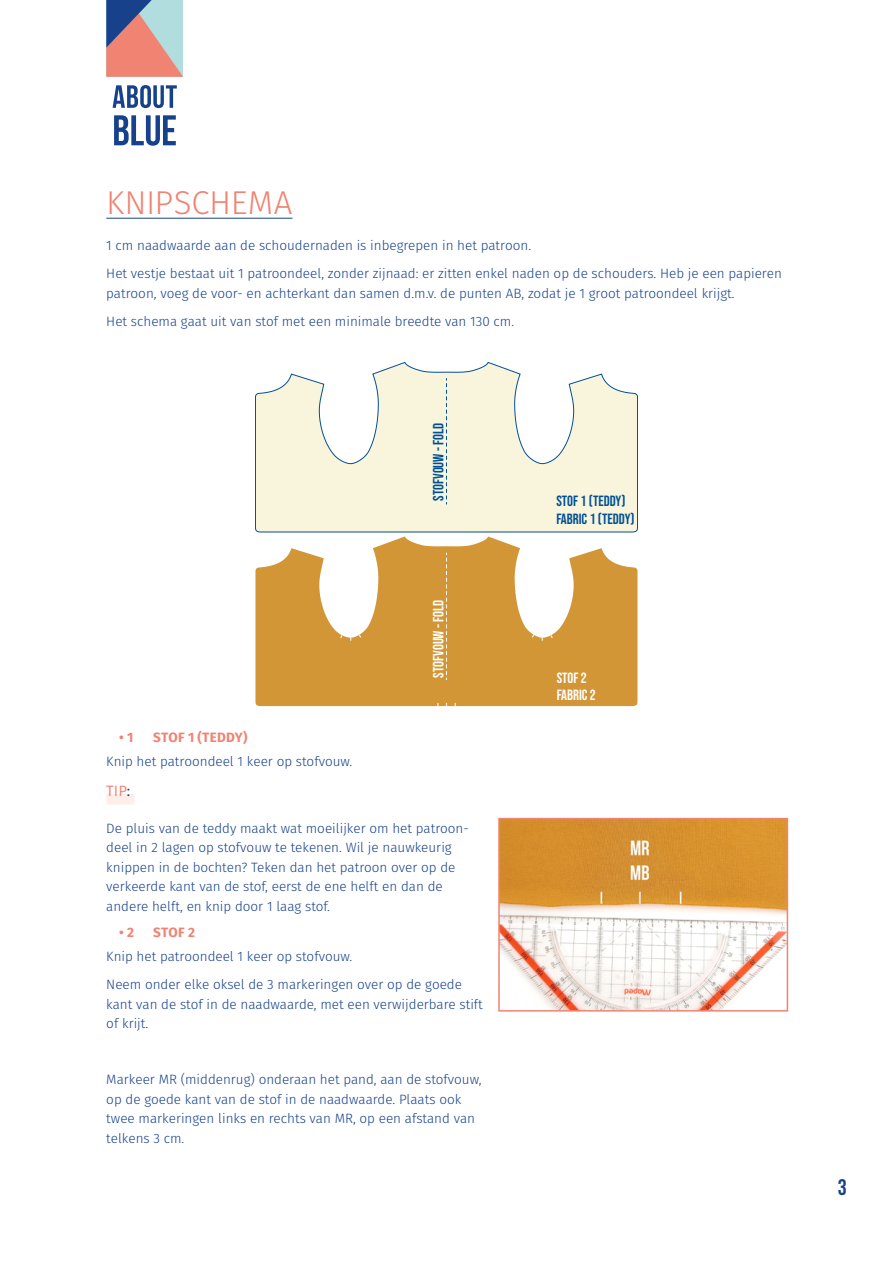
<style>
.page{position:relative;width:893px;height:1263px;background:#fff}
.page>*{position:absolute;margin:0;border:0;box-sizing:border-box;transform-origin:0 0}
.t1{font:300 33px "Fira Sans";letter-spacing:-.005em;color:#f08372}
.t2{font:22.5px "Bebas Neue";color:#17428b}
.t3{font:15px "Fira Sans";color:#f08372}
.t4{font:14.7px/17.7px "Bebas Neue";color:#005095}
.t5{font:14.7px/17px "Bebas Neue";color:#fff}
.t6{font:300 13.5px/19.5px "Fira Sans";color:#17428b}
.t7{font:700 13.5px "Fira Sans";letter-spacing:.02em;color:#f08372}
.s1{color:#17428b}
</style>
<div class="page">
<svg style="left:106px;top:0;width:77px;height:77px;background:#b4949a"></svg>
<svg style="left:113px;top:85px;width:64px;height:23px"></svg>
<svg style="left:114px;top:115px;width:62px;height:31px"></svg>
<hr style="left:106px;top:218px;width:186px;height:1px;background:#17428b">
<div style="left:106px;top:794px;width:28px;height:10px;background:#feeeea"></div>
<svg style="left:255px;top:362px;width:383px;height:170px"></svg>
<svg style="left:255px;top:536px;width:382px;height:170px;fill:#d29636"></svg>
<svg style="left:339px;top:634px;width:5px;height:5px"></svg>
<svg style="left:358px;top:633px;width:4px;height:6px"></svg>
<svg style="left:530px;top:633px;width:5px;height:6px"></svg>
<svg style="left:549px;top:634px;width:5px;height:5px"></svg>
<svg style="left:446px;top:378px;width:1px;height:126px"></svg>
<svg style="left:446px;top:553px;width:1px;height:127px"></svg>
<img style="left:501px;top:821px;width:284px;height:187px">
<div style="left:498px;top:818px;width:290px;height:193px;border:2px solid #f08372"></div>
<h1 class="t1" style="left:106px;top:179px;width:188px">KNIPSCHEMA</h1>
<p class="t6" style="left:106px;top:231px;width:677px;line-height:28px">1 cm naadwaarde aan de schoudernaden is inbegrepen in het patroon.<br>Het vestje bestaat uit 1 patroondeel, zonder zijnaad: er zitten enkel naden op de schouders. Heb je een papieren</p>
<p class="t6" style="left:106px;top:279px;width:630px;line-height:28px">patroon, voeg de voor- en achterkant dan samen d.m.v. de punten AB, zodat je 1 groot patroondeel krijgt.<br>Het schema gaat uit van stof met een minimale breedte van 130 cm.</p>
<p class="t4" style="left:429px;top:501px;width:80px;rotate:-90deg">STOFVOUW - FOLD</p>
<p class="t5" style="left:430px;top:678px;width:80px;rotate:-90deg">STOFVOUW - FOLD</p>
<p class="t7" style="left:119px;top:726px;width:16px">• 1</p>
<p class="t7" style="left:153px;top:726px;width:96px">STOF 1 (TEDDY)</p>
<p class="t6" style="left:106px;top:751px;width:248px">Knip het patroondeel 1 keer op stofvouw.</p>
<p class="t3" style="left:106px;top:780px;width:26px">TIP<span class="s1">:</span></p>
<p class="t6" style="left:106px;top:818px;width:364px">De pluis van de teddy maakt wat moeilijker om het patroon&shy;deel in 2 lagen op stofvouw te tekenen. Wil je nauwkeurig knippen in de bochten? Teken dan het patroon over op de verkeerde kant van de stof, eerst de ene helft en dan de andere helft, en knip door 1 laag stof.</p>
<p class="t7" style="left:119px;top:921px;width:17px">• 2</p>
<p class="t7" style="left:153px;top:921px;width:43px">STOF 2</p>
<p class="t6" style="left:106px;top:942px;width:357px;line-height:28px">Knip het patroondeel 1 keer op stofvouw.<br>Neem onder elke oksel de 3 markeringen over op de goede</p>
<p class="t6" style="left:106px;top:994px;width:378px">kant van de stof in de naadwaarde, met een verwijderbare stift of krijt.</p>
<p class="t6" style="left:106px;top:1069px;width:377px">Markeer MR (middenrug) onderaan het pand, aan de stofvouw, op de goede kant van de stof in de naadwaarde. Plaats ook twee markeringen links en rechts van MR, op een afstand van telkens 3 cm.</p>
<p class="t4" style="left:556px;top:492px;width:80px">STOF 1 (TEDDY)<br>FABRIC 1 (TEDDY)</p>
<p class="t5" style="left:557px;top:669px;width:41px">STOF 2<br>FABRIC 2</p>
<h2 class="t2" style="left:838px;top:1175px;width:10px">3</h2>
</div>
